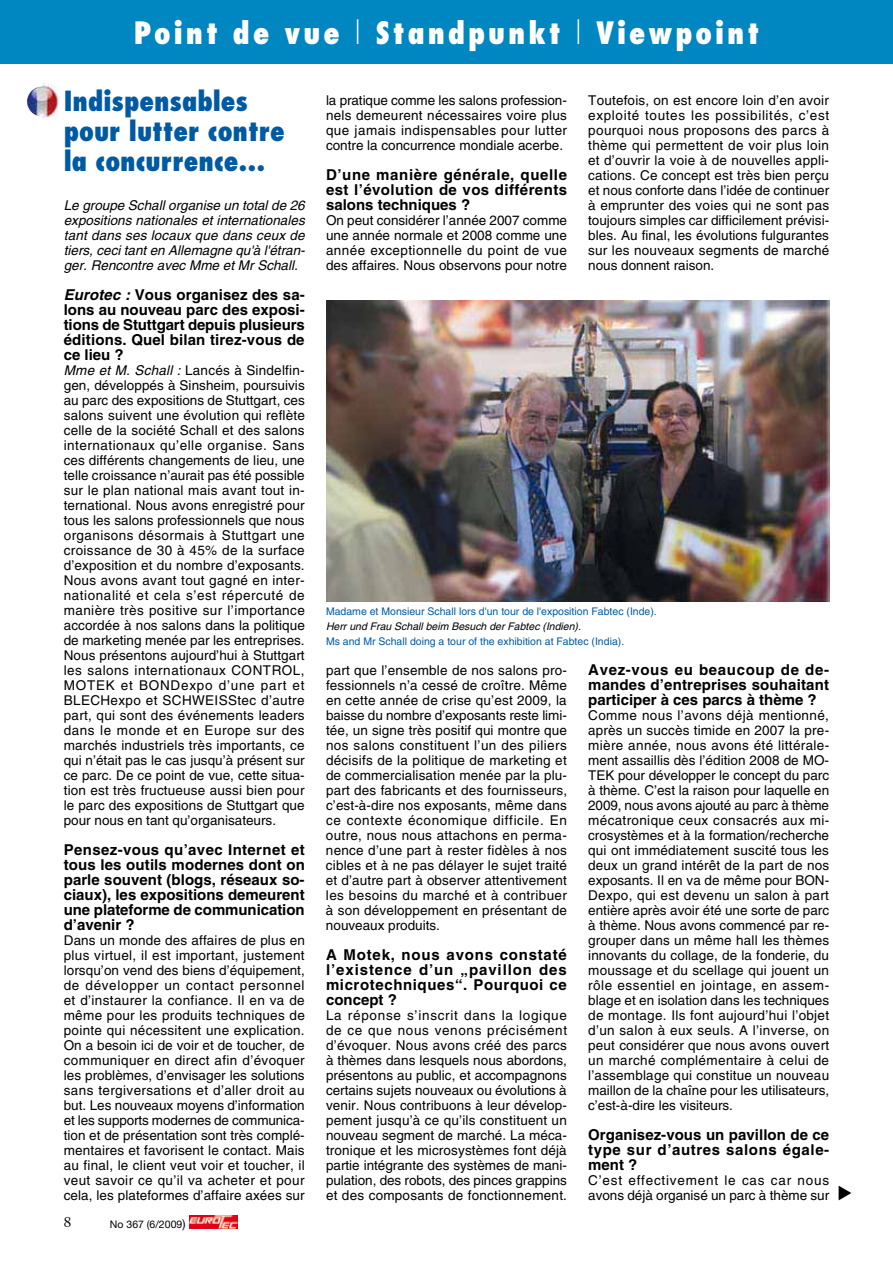
<style>
.page{position:relative;width:893px;height:1263px;background:#fff}
.page>*{position:absolute;margin:0;border:0;box-sizing:border-box;transform-origin:0 0}
.t1{font:800 condensed 30px "Futura";letter-spacing:.1em;color:#fff}
.t2{font:800 condensed 27px/30px "Futura";color:#005aa2}
.t3{font:700 15px/15px "Helvetica";letter-spacing:.01em;color:#000;text-align:justify}
.t4{font:13.5px/15px "Helvetica";color:#000;text-align:justify}
.t5{font:italic 13.5px/15px "Helvetica";color:#000;text-align:justify}
.t6{font:10.5px "Helvetica";color:#005aa2}
.t7{font:italic 10.5px "Helvetica";color:#000}
.t8{font:10.5px "Helvetica Neue";color:#000}
.s1{font-weight:300;font-stretch:normal}
.s2{font-style:italic}
.s3{font-size:12px}
</style>
<div class="page">
<svg style="left:189px;top:1215px;width:49px;height:13px"></svg>
<img style="left:190px;top:1215px;width:47px;height:13px">
<div style="left:0;top:0;width:893px;height:64px;background:#0087c1"></div>
<img style="left:27px;top:83px;width:32px;height:35px">
<img style="left:326px;top:300px;width:503px;height:301px">
<h1 class="t1" style="left:134px;top:20px;width:627px">Point de vue <span class="s1">l</span> Standpunkt <span class="s1">l</span> Viewpoint</h1>
<h2 class="t2" style="left:64px;top:88px;width:223px">Indispensables pour lutter contre la concurrence…</h2>
<p class="t5" style="left:64px;top:199px;width:243px">Le groupe Schall organise un total de 26 expositions nationales et internationales tant dans ses locaux que dans ceux de tiers, ceci tant en Allemagne qu'à l'étran&shy;ger. Rencontre avec Mme et Mr Schall.</p>
<p class="t3" style="left:64px;top:289px;width:243px"><span class="s2">Eurotec :</span> Vous organisez des sa&shy;lons au nouveau parc des exposi&shy;tions de Stuttgart depuis plusieurs éditions. Quel bilan tirez-vous de ce lieu ?</p>
<p class="t4" style="left:64px;top:364px;width:243px"><span class="s2">Mme et M. Schall :</span> Lancés à Sindelfin&shy;gen, développés à Sinsheim, poursuivis au parc des expositions de Stuttgart, ces salons suivent une évolution qui reflète celle de la société Schall et des salons internationaux qu’elle organise. Sans ces différents changements de lieu, une telle croissance n’aurait pas été possible sur le plan national mais avant tout in&shy;ternational. Nous avons enregistré pour tous les salons professionnels que nous organisons désormais à Stuttgart une croissance de 30 à 45% de la surface d’exposition et du nombre d’exposants.<br>Nous avons avant tout gagné en inter&shy;nationalité et cela s’est répercuté de manière très positive sur l’importance accordée à nos salons dans la politique de marketing menée par les entreprises.<br>Nous présentons aujourd’hui à Stuttgart les salons internationaux CONTROL, MOTEK et BONDexpo d’une part et BLECHexpo et SCHWEISStec d’autre part, qui sont des événements leaders dans le monde et en Europe sur des marchés industriels très importants, ce qui n’était pas le cas jusqu’à présent sur ce parc. De ce point de vue, cette situa&shy;tion est très fructueuse aussi bien pour le parc des expositions de Stuttgart que pour nous en tant qu’organisateurs.</p>
<p class="t3" style="left:64px;top:844px;width:243px">Pensez-vous qu’avec Internet et tous les outils modernes dont on parle souvent (blogs, réseaux so&shy;ciaux), les expositions demeurent une plateforme de communication d’avenir ?</p>
<p class="t4" style="left:64px;top:934px;width:243px">Dans un monde des affaires de plus en plus virtuel, il est important, justement lorsqu’on vend des biens d’équipement, de développer un contact personnel et d’instaurer la confiance. Il en va de même pour les produits techniques de pointe qui nécessitent une explication.<br>On a besoin ici de voir et de toucher, de communiquer en direct afin d’évoquer les problèmes, d’envisager les solutions sans tergiversations et d’aller droit au but. Les nouveaux moyens d’information et les supports modernes de communica&shy;tion et de présentation sont très complé&shy;mentaires et favorisent le contact. Mais au final, le client veut voir et toucher, il veut savoir ce qu’il va acheter et pour cela, les plateformes d’affaire axées sur</p>
<p class="t8" style="left:110px;top:1220px;width:77px">No 367 (6/2009<span class="s3">)</span></p>
<p class="t4" style="left:326px;top:94px;width:243px">la pratique comme les salons profession&shy;nels demeurent nécessaires voire plus que jamais indispensables pour lutter contre la concurrence mondiale acerbe.</p>
<p class="t3" style="left:326px;top:169px;width:243px">D’une manière générale, quelle est l’évolution de vos différents salons techniques ?</p>
<p class="t4" style="left:326px;top:214px;width:243px">On peut considérer l’année 2007 comme une année normale et 2008 comme une année exceptionnelle du point de vue des affaires. Nous observons pour notre</p>
<p class="t4" style="left:588px;top:94px;width:243px">Toutefois, on est encore loin d’en avoir exploité toutes les possibilités, c’est pourquoi nous proposons des parcs à thème qui permettent de voir plus loin et d’ouvrir la voie à de nouvelles appli&shy;cations. Ce concept est très bien perçu et nous conforte dans l’idée de continuer à emprunter des voies qui ne sont pas toujours simples car difficilement prévisi&shy;bles. Au final, les évolutions fulgurantes sur les nouveaux segments de marché nous donnent raison.</p>
<p class="t6" style="left:326px;top:607px;width:332px">Madame et Monsieur Schall lors d'un tour de l'exposition Fabtec (Inde).</p>
<p class="t7" style="left:326px;top:622px;width:257px">Herr und Frau Schall beim Besuch der Fabtec (Indien).</p>
<p class="t6" style="left:326px;top:637px;width:300px">Ms and Mr Schall doing a tour of the exhibition at Fabtec (India).</p>
<p class="t4" style="left:326px;top:664px;width:243px">part que l’ensemble de nos salons pro&shy;fessionnels n’a cessé de croître. Même en cette année de crise qu’est 2009, la baisse du nombre d’exposants reste limi&shy;tée, un signe très positif qui montre que nos salons constituent l’un des piliers décisifs de la politique de marketing et de commercialisation menée par la plu&shy;part des fabricants et des fournisseurs, c’est-à-dire nos exposants, même dans ce contexte économique difficile. En outre, nous nous attachons en perma&shy;nence d’une part à rester fidèles à nos cibles et à ne pas délayer le sujet traité et d’autre part à observer attentivement les besoins du marché et à contribuer à son développement en présentant de nouveaux produits.</p>
<p class="t3" style="left:326px;top:949px;width:242px">A Motek, nous avons constaté l’existence d’un „pavillon des microtechniques“. Pourquoi ce concept ?</p>
<p class="t4" style="left:326px;top:1009px;width:243px">La réponse s’inscrit dans la logique de ce que nous venons précisément d’évoquer. Nous avons créé des parcs à thèmes dans lesquels nous abordons, présentons au public, et accompagnons certains sujets nouveaux ou évolutions à venir. Nous contribuons à leur dévelop&shy;pement jusqu’à ce qu’ils constituent un nouveau segment de marché. La méca&shy;tronique et les microsystèmes font déjà partie intégrante des systèmes de mani&shy;pulation, des robots, des pinces grappins et des composants de fonctionnement.</p>
<p class="t3" style="left:588px;top:664px;width:242px">Avez-vous eu beaucoup de de&shy;mandes d’entreprises souhaitant participer à ces parcs à thème ?</p>
<p class="t4" style="left:588px;top:709px;width:243px">Comme nous l’avons déjà mentionné, après un succès timide en 2007 la pre&shy;mière année, nous avons été littérale&shy;ment assaillis dès l’édition 2008 de MO-TEK pour développer le concept du parc à thème. C’est la raison pour laquelle en 2009, nous avons ajouté au parc à thème mécatronique ceux consacrés aux mi&shy;crosystèmes et à la formation/recherche qui ont immédiatement suscité tous les deux un grand intérêt de la part de nos exposants. Il en va de même pour BON-Dexpo, qui est devenu un salon à part entière après avoir été une sorte de parc à thème. Nous avons commencé par re&shy;grouper dans un même hall les thèmes innovants du collage, de la fonderie, du moussage et du scellage qui jouent un rôle essentiel en jointage, en assem&shy;blage et en isolation dans les techniques de montage. Ils font aujourd’hui l’objet d’un salon à eux seuls. A l’inverse, on peut considérer que nous avons ouvert un marché complémentaire à celui de l’assemblage qui constitue un nouveau maillon de la chaîne pour les utilisateurs, c’est-à-dire les visiteurs.</p>
<p class="t3" style="left:588px;top:1129px;width:243px">Organisez-vous un pavillon de ce type sur d’autres salons égale&shy;ment ?</p>
<p class="t4" style="left:588px;top:1174px;width:242px">C’est effectivement le cas car nous avons déjà organisé un parc à thème sur</p>
</div>
